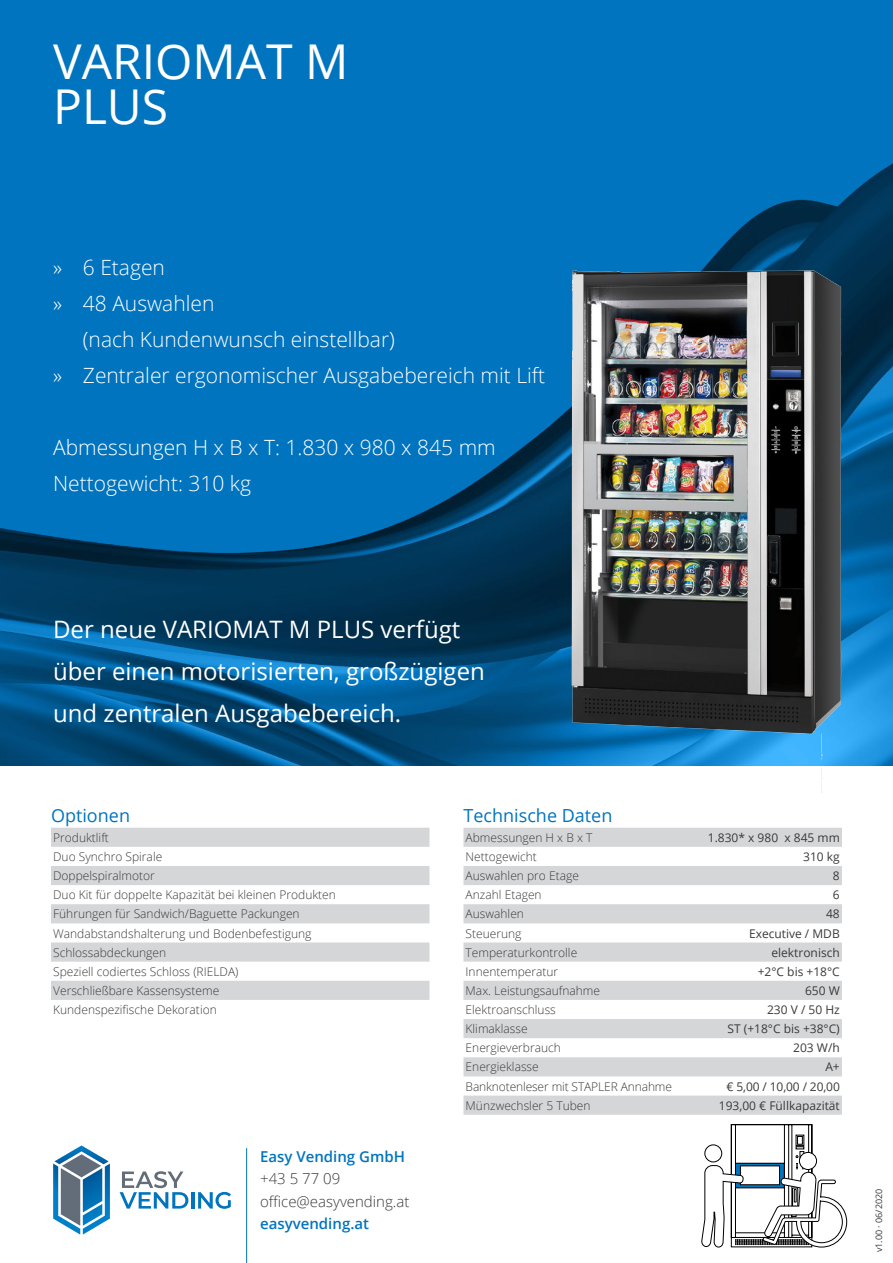
<style>
.page{position:relative;width:893px;height:1263px;background:#fff}
.page>*{position:absolute;margin:0;border:0;box-sizing:border-box;transform-origin:0 0}
.t1{font:48px/45px "Open Sans";color:#fff}
.t2{font:24px/42px "Open Sans";color:#fff}
.t3{font:300 21px/36px "Open Sans";color:#fff}
.t4{font:18px "Open Sans";color:#0074be}
.t5{font:600 15px "Open Sans";color:#0074be}
.t6{font:300 15px/22.5px "Open Sans";color:#3a3a39}
.t7{font:300 12px/19.2px "Open Sans";color:#3a3a39}
.t8{font:12px "Open Sans";color:#3a3a39}
.t9{font:9px "Open Sans";color:#3a3a39}
</style>
<div class="page">
<div style="left:0;top:0;width:893px;height:765px;background:#0074be"></div>
<img style="left:0;top:163px;width:893px;height:602px">
<svg style="left:51px;top:828px;width:378px;height:172px;fill:#d5d6d8"></svg>
<svg style="left:463px;top:828px;width:379px;height:287px"></svg>
<div style="left:463px;top:981px;width:379px;height:19px;background:#d5d6d8"></div>
<svg style="left:53px;top:1145px;width:57px;height:89px"></svg>
<svg style="left:120px;top:1171px;width:68px;height:37px"></svg>
<hr style="left:191px;top:1192px;width:3px;height:16px;background:#0074be">
<svg style="left:198px;top:1192px;width:33px;height:17px"></svg>
<hr style="left:246px;top:1148px;width:1px;height:115px;background:#0074be">
<img style="left:548px;top:236px;width:321px;height:556px">
<svg style="left:701px;top:1124px;width:146px;height:123px"></svg>
<h1 class="t1" style="left:53px;top:38px;width:297px">VARIOMAT M<br>PLUS</h1>
<h3 class="t3" style="left:53px;top:249px;width:113px">» 6 Etagen</h3>
<h3 class="t3" style="left:53px;top:285px;width:163px">» 48 Auswahlen</h3>
<h3 class="t3" style="left:83px;top:321px;width:314px">(nach Kundenwunsch einstellbar)</h3>
<h3 class="t3" style="left:53px;top:357px;width:494px">» Zentraler ergonomischer Ausgabebereich mit Lift</h3>
<h3 class="t3" style="left:53px;top:429px;width:444px">Abmessungen H x B x T: 1.830 x 980 x 845 mm<br>Nettogewicht: 310 kg</h3>
<h2 class="t2" style="left:53px;top:608px;width:433px">Der neue VARIOMAT M PLUS verfügt über einen motorisierten, großzügigen und zentralen Ausgabebereich.</h2>
<h3 class="t4" style="left:51px;top:803px;width:81px">Optionen</h3>
<p class="t7" style="left:53px;top:827px;width:284px">Produktlift<br>Duo Synchro Spirale<br>Doppelspiralmotor<br>Duo Kit für doppelte Kapazität bei kleinen Produkten<br>Führungen für Sandwich/Baguette Packungen<br>Wandabstandshalterung und Bodenbefestigung<br>Schlossabdeckungen<br>Speziell codiertes Schloss (RIELDA)<br>Verschließbare Kassensysteme<br>Kundenspezifische Dekoration</p>
<p class="t5" style="left:260px;top:1146px;width:146px">Easy Vending GmbH</p>
<p class="t6" style="left:260px;top:1167px;width:151px">+43 5 77 09 office@easyvending.at</p>
<p class="t5" style="left:260px;top:1214px;width:110px">easyvending.at</p>
<h3 class="t4" style="left:463px;top:803px;width:150px">Technische Daten</h3>
<p class="t7" style="left:466px;top:827px;width:128px">Abmessungen H x B x T</p>
<p class="t8" style="left:708px;top:829px;width:134px">1.830* x 980 x 845 mm</p>
<p class="t7" style="left:466px;top:847px;width:73px">Nettogewicht</p>
<p class="t8" style="left:803px;top:848px;width:38px">310 kg</p>
<p class="t7" style="left:466px;top:866px;width:115px">Auswahlen pro Etage</p>
<p class="t8" style="left:833px;top:867px;width:8px">8</p>
<p class="t7" style="left:466px;top:885px;width:78px">Anzahl Etagen</p>
<p class="t8" style="left:833px;top:887px;width:8px">6</p>
<p class="t7" style="left:466px;top:904px;width:60px">Auswahlen</p>
<p class="t8" style="left:826px;top:906px;width:15px">48</p>
<p class="t7" style="left:466px;top:923px;width:57px">Steuerung</p>
<p class="t8" style="left:749px;top:925px;width:92px">Executive / MDB</p>
<p class="t7" style="left:466px;top:942px;width:113px">Temperaturkontrolle</p>
<p class="t8" style="left:771px;top:944px;width:70px">elektronisch</p>
<p class="t7" style="left:466px;top:961px;width:94px">Innentemperatur</p>
<p class="t8" style="left:758px;top:963px;width:84px">+2°C bis +18°C</p>
<p class="t7" style="left:466px;top:980px;width:136px">Max. Leistungsaufnahme</p>
<p class="t8" style="left:805px;top:982px;width:36px">650 W</p>
<p class="t7" style="left:466px;top:1000px;width:92px">Elektroanschluss</p>
<p class="t8" style="left:767px;top:1001px;width:74px">230 V / 50 Hz</p>
<p class="t7" style="left:466px;top:1019px;width:64px">Klimaklasse</p>
<p class="t8" style="left:727px;top:1020px;width:114px">ST (+18°C bis +38°C)</p>
<p class="t7" style="left:466px;top:1038px;width:97px">Energieverbrauch</p>
<p class="t8" style="left:793px;top:1040px;width:48px">203 W/h</p>
<p class="t7" style="left:466px;top:1057px;width:75px">Energieklasse</p>
<p class="t8" style="left:825px;top:1059px;width:16px">A+</p>
<p class="t7" style="left:466px;top:1076px;width:208px">Banknotenleser mit STAPLER Annahme</p>
<p class="t8" style="left:727px;top:1078px;width:115px">€ 5,00 / 10,00 / 20,00</p>
<p class="t7" style="left:466px;top:1095px;width:126px">Münzwechsler 5 Tuben</p>
<p class="t8" style="left:719px;top:1097px;width:123px">193,00 € Füllkapazität</p>
<p class="t9" style="left:873px;top:1252px;width:65px;rotate:-90deg">v1.00 · 06/2020</p>
</div>
